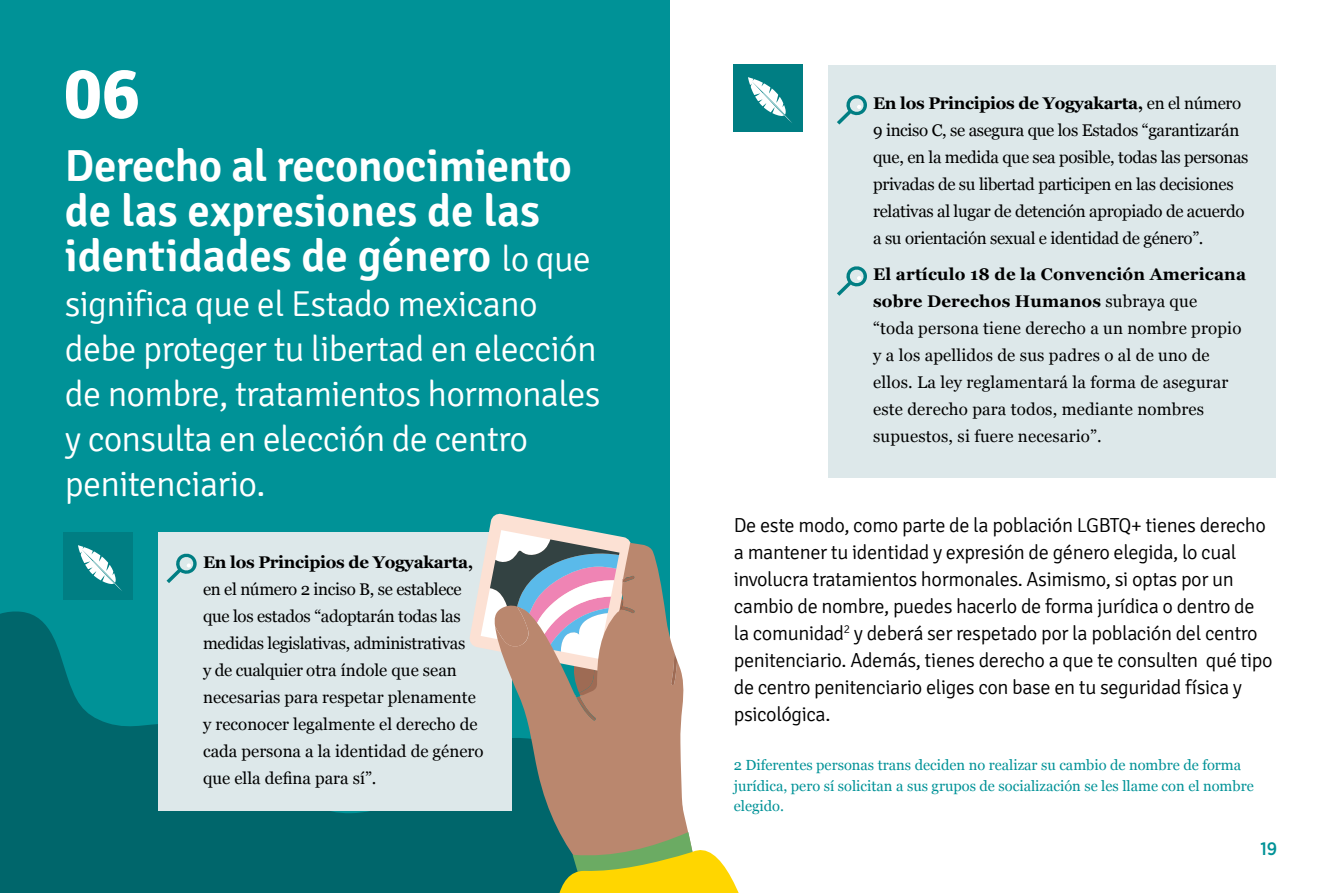
<style>
.page{position:relative;width:1340px;height:893px;background:#fff}
.page>*{position:absolute;margin:0;border:0;box-sizing:border-box;transform-origin:0 0}
.t1{font:700 72px "Signika";color:#fff}
.t2{font:600 45px/45px "Signika";color:#fff}
.t3{font:300 36px/45px "Signika";letter-spacing:-.02em;color:#fff}
.t4{font:300 20.25px/27px "Signika";letter-spacing:-.02em;color:#000}
.t5{font:500 18px "Gotham Narrow";color:#009297}
.t6{font:16.88px/27px "Georgia";letter-spacing:-.02em;color:#000}
.t7{font:16.88px/27px "Georgia";letter-spacing:.01em;color:#000}
.t8{font:16.88px/27px "Georgia";color:#000}
.t9{font:700 16.88px "Georgia";letter-spacing:-.02em;color:#000}
.t10{font:14.62px/20.2px "Georgia";color:#009297}
.s1{font-weight:300;font-size:36px}
.s2{font-weight:700}
</style>
<div class="page">
<div style="left:0;top:0;width:670px;height:893px;background:#009297"></div>
<svg style="left:0;top:611px;width:495px;height:282px;background:#006c71"></svg>
<div style="left:828px;top:65px;width:448px;height:413px;background:#dde8ea"></div>
<div style="left:158px;top:532px;width:353px;height:279px;background:#dde8ea"></div>
<div style="left:733px;top:64px;width:70px;height:67px;background:#007e83"></div>
<svg style="left:748px;top:77px;width:44px;height:46px"></svg>
<svg style="left:495px;top:543px;width:189px;height:350px;background:#908c7e"></svg>
<svg style="left:671px;top:652px;width:6px;height:34px"></svg>
<svg style="left:469px;top:513px;width:166px;height:208px"></svg>
<svg style="left:550px;top:796px;width:189px;height:97px"></svg>
<svg style="left:837px;top:95px;width:30px;height:30px"></svg>
<svg style="left:837px;top:266px;width:30px;height:30px"></svg>
<svg style="left:166px;top:553px;width:31px;height:30px"></svg>
<div style="left:64px;top:532px;width:69px;height:67px;background:#007e83"></div>
<svg style="left:78px;top:545px;width:44px;height:46px"></svg>
<h1 class="t1" style="left:64px;top:50px;width:78px">06</h1>
<h2 class="t2" style="left:65px;top:144px;width:527px">Derecho al reconocimiento de las expresiones de las identidades de género <span class="s1">lo que</span></h2>
<h3 class="t3" style="left:65px;top:282px;width:537px">significa que el Estado mexicano debe proteger tu libertad en elección de nombre, tratamientos hormonales y consulta en elección de centro penitenciario.</h3>
<p class="t9" style="left:203px;top:549px;width:272px">En los Principios de Yogyakarta,</p>
<p class="t8" style="left:203px;top:575px;width:282px">en el número 2 inciso B, se establece que los estados “adoptarán todas las medidas legislativas, administrativas<br>y de cualquier otra índole que sean necesarias para respetar plenamente y reconocer legalmente el derecho de cada persona a la identidad de género que ella defina para sí”.</p>
<p class="t6" style="left:873px;top:89px;width:377px"><span class="s2">En los Principios de Yogyakarta,</span> en el número 9 inciso C, se asegura que los Estados “garantizarán que, en la medida que sea posible, todas las personas privadas de su libertad participen en las decisiones relativas al lugar de detención apropiado de acuerdo a su orientación sexual e identidad de género”.</p>
<p class="t7" style="left:873px;top:260px;width:374px"><span class="s2">El artículo 18 de la Convención Americana sobre Derechos Humanos</span> subraya que<br>“toda persona tiene derecho a un nombre propio y a los apellidos de sus padres o al de uno de ellos. La ley reglamentará la forma de asegurar este derecho para todos, mediante nombres supuestos, si fuere necesario”.</p>
<p class="t4" style="left:733px;top:512px;width:540px">De este modo, como parte de la población LGBTQ+ tienes derecho a mantener tu identidad y expresión de género elegida, lo cual involucra tratamientos hormonales. Asimismo, si optas por un cambio de nombre, puedes hacerlo de forma jurídica o dentro de la comunidad<sup>2</sup> y deberá ser respetado por la población del centro penitenciario. Además, tienes derecho a que te consulten qué tipo de centro penitenciario eliges con base en tu seguridad física y psicológica.</p>
<p class="t10" style="left:733px;top:755px;width:521px">2 Diferentes personas trans deciden no realizar su cambio de nombre de forma jurídica, pero sí solicitan a sus grupos de socialización se les llame con el nombre elegido.</p>
<p class="t5" style="left:1260px;top:837px;width:18px">19</p>
</div>
